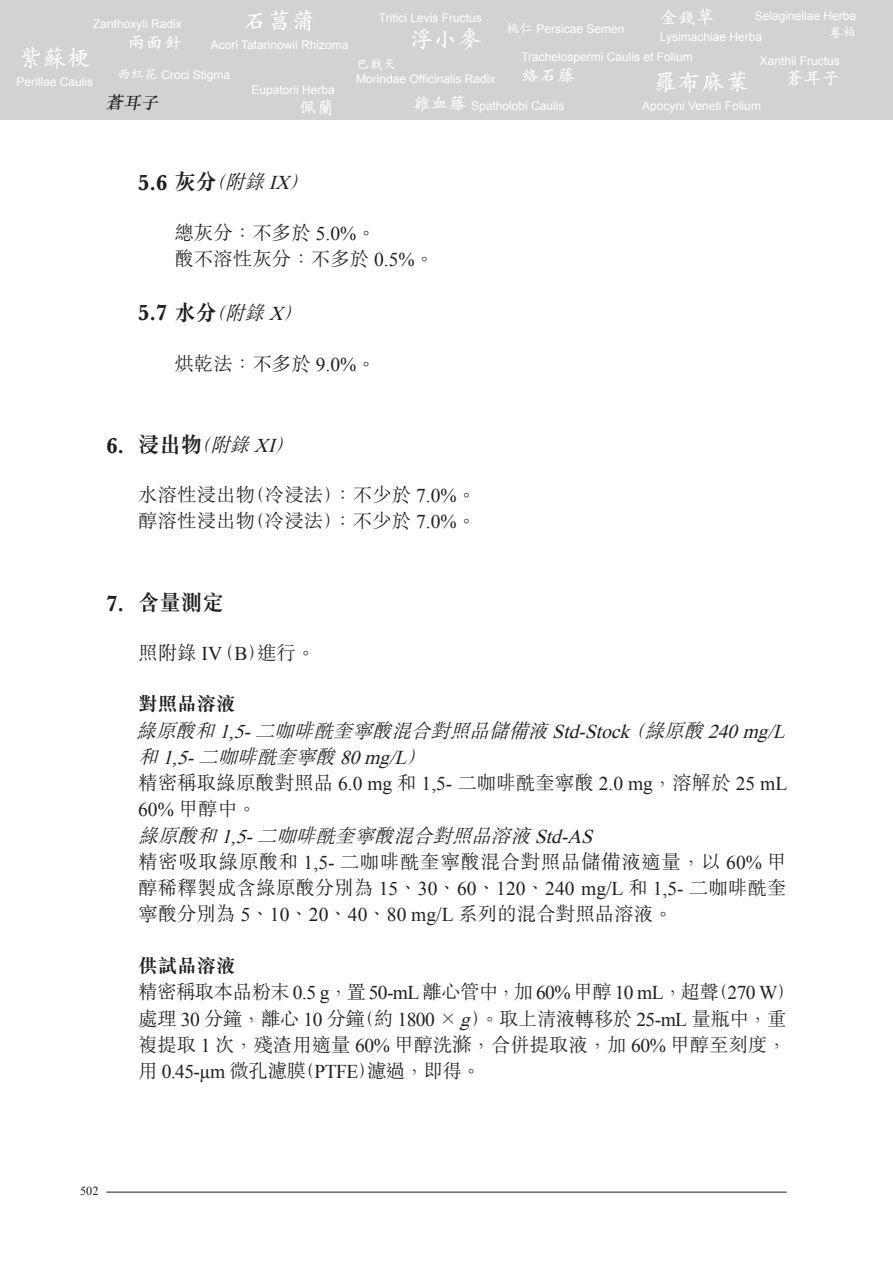
<style>
.page{position:relative;width:893px;height:1263px;background:#fff}
.page>*{position:absolute;margin:0;border:0;box-sizing:border-box;transform-origin:0 0}
.t1{font:600 24px "M Kai HK";color:#fff}
._04_中標題1_1_5點{font:700 22.5px "M Sung HK";color:#231f20;scale:.95 1}
.t2{font:300 19.5px/26.2px "M Sung HK";color:#231f20}
.t3{font:300 19.5px/26.2px "M Sung HK";letter-spacing:-.03em;color:#231f20}
.t4{font:italic 300 19.5px "M Sung HK";color:#231f20}
.t5{font:600 18px "M Kai HK";color:#fff}
.t6{font:italic 500 17.25px "M Sung HK";color:#231f20}
.t7{font:600 13.5px "M Kai HK";color:#fff}
.t8{font:12.3px "Times New Roman";color:#231f20}
.t9{font:12px "Arial";color:#fff}
.s1{font-family:"M Kai HK";font-weight:600;font-size:13.5px}
.s2{font-family:"M Kai HK";font-weight:600;font-size:18px}
.s3{font-weight:700;font-style:normal;font-size:22.5px}
.s4{font-family:"Times New Roman";font-weight:400}
.s5{font-weight:300;font-style:italic;font-size:19.5px}
.s6{font-family:"Times New Roman";font-weight:400;font-style:italic;font-size:19.5px}
.s7{font-weight:700}
.s8{font-style:italic}
.s9{font-family:"Times New Roman";font-weight:400;font-style:italic}
</style>
<div class="page">
<div style="left:0;top:0;width:893px;height:119px;background:#d1d2d4"></div>
<hr style="left:106px;top:1192px;width:681px;height:1px;background:#231f20">
<p class="t1" style="left:244px;top:4px;width:73px">石菖蒲</p>
<p class="t9" style="left:211px;top:37px;width:139px">Acori Tatarinowii Rhizoma</p>
<p class="t9" style="left:93px;top:16px;width:90px">Zanthoxyli Radix</p>
<p class="t5" style="left:128px;top:30px;width:55px">兩面針</p>
<p class="t1" style="left:19px;top:41px;width:73px">紫蘇梗</p>
<p class="t9" style="left:16px;top:74px;width:78px">Perillae Caulis</p>
<p class="t9" style="left:117px;top:67px;width:114px"><span class="s1">西紅花</span> Croci Stigma</p>
<p class="t9" style="left:252px;top:82px;width:85px">Eupatorii Herba</p>
<p class="t5" style="left:299px;top:95px;width:37px">佩蘭</p>
<p class="t6" style="left:106px;top:91px;width:57px">蒼耳子</p>
<p class="t9" style="left:379px;top:10px;width:104px">Tritici Levis Fructus</p>
<p class="t1" style="left:410px;top:22px;width:73px">浮小麥</p>
<p class="t9" style="left:506px;top:21px;width:120px"><span class="s1">桃仁</span> Persicae Semen</p>
<p class="t5" style="left:660px;top:5px;width:55px">金錢草</p>
<p class="t9" style="left:660px;top:29px;width:104px">Lysimachiae Herba</p>
<p class="t9" style="left:755px;top:8px;width:103px">Selaginellae Herba</p>
<p class="t7" style="left:829px;top:23px;width:28px">卷柏</p>
<p class="t9" style="left:521px;top:49px;width:173px">Trachelospermi Caulis et Folium</p>
<p class="t5" style="left:521px;top:63px;width:55px">絡石藤</p>
<p class="t9" style="left:760px;top:52px;width:82px">Xanthii Fructus</p>
<p class="t5" style="left:786px;top:66px;width:55px">蒼耳子</p>
<p class="t7" style="left:356px;top:54px;width:42px">巴戟天</p>
<p class="t9" style="left:356px;top:71px;width:141px">Morindae Officinalis Radix</p>
<p class="t1" style="left:654px;top:65px;width:97px">羅布麻葉</p>
<p class="t9" style="left:642px;top:98px;width:120px">Apocyni Veneti Folium</p>
<p class="t9" style="left:413px;top:98px;width:153px"><span class="s2">雞血藤</span> Spatholobi Caulis</p>
<p class="t4" style="left:156px;top:168px;width:161px"><span class="s3">5 灰分</span>（附錄 <span class="s4">IX</span>）</p>
<p class="t2" style="left:174px;top:219px;width:261px">總灰分：不多於 <span class="s4">5.0%</span>。<br>酸不溶性灰分：不多於 <span class="s4">0.5%</span>。</p>
<p class="t4" style="left:156px;top:299px;width:155px"><span class="s3">6 水分</span>（附錄 <span class="s4">X</span>）</p>
<p class="t2" style="left:174px;top:350px;width:203px">烘乾法：不多於 <span class="s4">9.0%</span>。</p>
<p class="_04_中標題1_1_5點" style="left:138px;top:166px;width:32px">5.6</p>
<p class="_04_中標題1_1_5點" style="left:138px;top:296px;width:32px">5.7</p>
<p class="_04_中標題1_1_5點" style="left:106px;top:429px;width:206px">6. 浸出物<span class="s5">（附錄</span> <span class="s6">XI</span><span class="s5">）</span></p>
<p class="t2" style="left:138px;top:481px;width:339px">水溶性浸出物（冷浸法）：不少於 <span class="s4">7.0%</span>。醇溶性浸出物（冷浸法）：不少於 <span class="s4">7.0%</span>。</p>
<p class="_04_中標題1_1_5點" style="left:106px;top:586px;width:125px">7. 含量測定</p>
<p class="t2" style="left:138px;top:638px;width:179px">照附錄 <span class="s4">IV</span>（<span class="s4">B</span>）進行。</p>
<p class="t2" style="left:136px;top:690px;width:657px"><span class="s7">對照品溶液<br></span><span class="s8">綠原酸和</span> <span class="s9">1,5-</span> <span class="s8">二咖啡酰奎寧酸混合對照品儲備液</span> <span class="s9">Std-Stock</span><span class="s8">（綠原酸</span> <span class="s9">240 mg/L</span><span class="s8">和</span> <span class="s9">1,5-</span> <span class="s8">二咖啡酰奎寧酸</span> <span class="s9">80 mg/L</span><span class="s8">）<br></span>精密稱取綠原酸對照品 <span class="s4">6.0 mg</span> 和 <span class="s4">1,5-</span> 二咖啡酰奎寧酸 <span class="s4">2.0 mg</span>，溶解於 <span class="s4">25 mL 60%</span> 甲醇中。<br><span class="s8">綠原酸和</span> <span class="s9">1,5-</span> <span class="s8">二咖啡酰奎寧酸混合對照品溶液</span> <span class="s9">Std-AS<br></span>精密吸取綠原酸和 <span class="s4">1,5-</span> 二咖啡酰奎寧酸混合對照品儲備液適量，以 <span class="s4">60%</span> 甲醇稀釋製成含綠原酸分別為 <span class="s4">15</span>、<span class="s4">30</span>、<span class="s4">60</span>、<span class="s4">120</span>、<span class="s4">240 mg/L</span> 和 <span class="s4">1,5-</span> 二咖啡酰奎寧酸分別為 <span class="s4">5</span>、<span class="s4">10</span>、<span class="s4">20</span>、<span class="s4">40</span>、<span class="s4">80 mg/L</span> 系列的混合對照品溶液。</p>
<p class="t3" style="left:138px;top:952px;width:660px"><span class="s7">供試品溶液<br></span>精密稱取本品粉末 <span class="s4">0.5 g</span>，置 <span class="s4">50-mL</span> 離心管中，加 <span class="s4">60%</span> 甲醇 <span class="s4">10 mL</span>，超聲（<span class="s4">270 W</span>）處理 <span class="s4">30</span> 分鐘，離心 <span class="s4">10</span> 分鐘（約 <span class="s4">1800</span> ×<span class="s9">g</span>）。取上清液轉移於 <span class="s4">25-mL</span> 量瓶中，重複提取 <span class="s4">1</span> 次，殘渣用適量 <span class="s4">60%</span> 甲醇洗滌，合併提取液，加 <span class="s4">60%</span> 甲醇至刻度，用 <span class="s4">0.45-µm</span> 微孔濾膜（<span class="s4">PTFE</span>）濾過，即得。</p>
<p class="t8" style="left:80px;top:1182px;width:20px">502</p>
</div>
